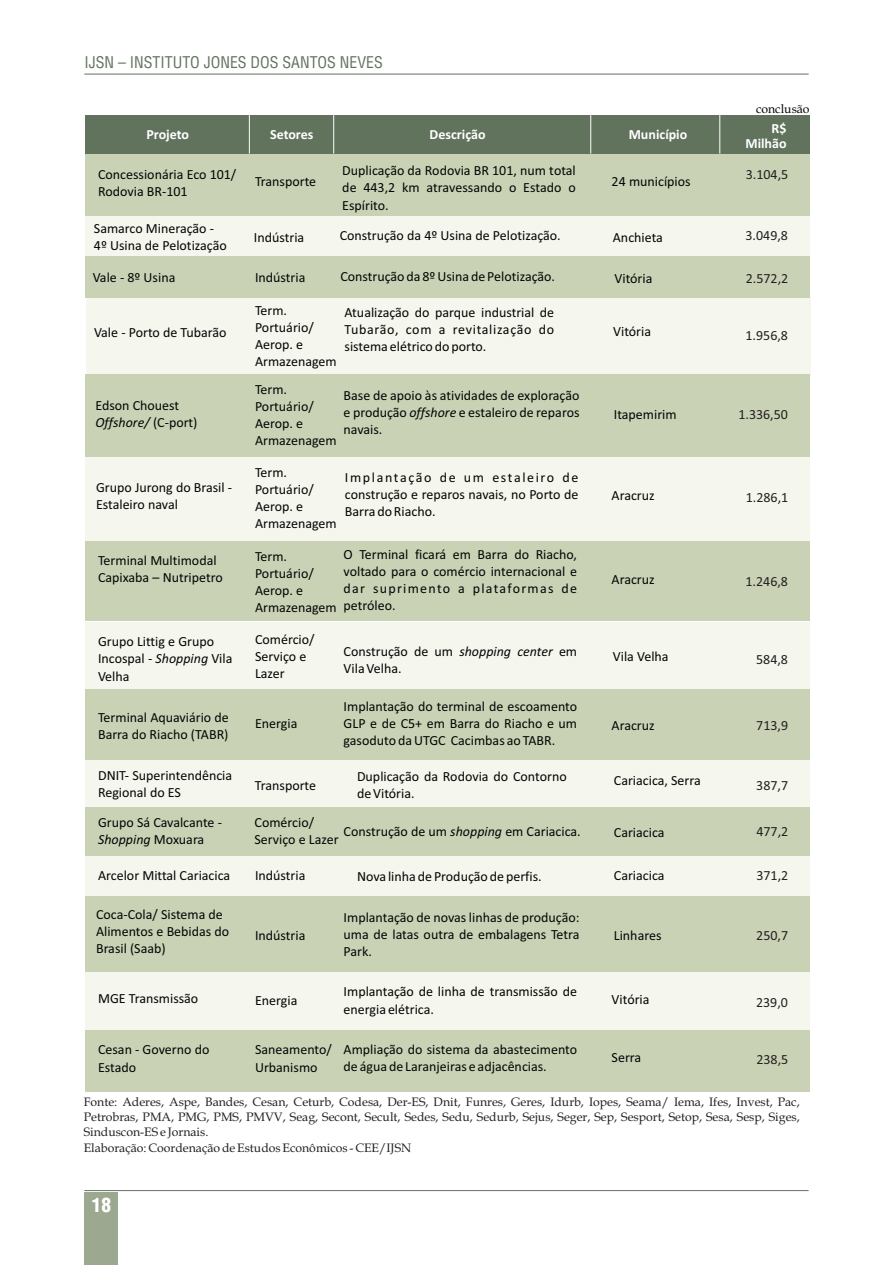
<style>
.page{position:relative;width:893px;height:1265px;background:#fff}
.page>*{position:absolute;margin:0;border:0;box-sizing:border-box;transform-origin:0 0}
.t1{font:900 condensed 19.25px "Helvetica LT";color:#fff}
.t2{font:condensed 15.75px "Helvetica LT";color:#61735d}
.t3{font:14px/17.2px "Calibri";color:#040504}
.t4{font:14px "Calibri";color:#231f20}
.t5{font:700 14px/14.7px "Calibri";color:#fff;text-align:right}
.t6{font:12.25px/15.2px "Book Antiqua";color:#231f20}
.t7{font:12.25px "Book Antiqua";color:#040504}
.s1{font-style:italic}
</style>
<div class="page">
<hr style="left:84px;top:1190px;width:725px;height:1px;background:#61735d">
<div style="left:84px;top:1192px;width:34px;height:73px;background:#9da890"></div>
<hr style="left:84px;top:74px;width:725px;height:1px;background:#61735d">
<div style="left:86px;top:297px;width:725px;height:79px;background:#f5f7ee"></div>
<div style="left:86px;top:374px;width:724px;height:83px;background:#cad2b6"></div>
<div style="left:86px;top:538px;width:724px;height:83px;background:#cad2b6"></div>
<div style="left:86px;top:154px;width:724px;height:63px;background:#cad2b6"></div>
<div style="left:86px;top:115px;width:724px;height:39px;background:#61735d"></div>
<hr style="left:333px;top:115px;width:1px;height:39px;background:#fff">
<hr style="left:249px;top:115px;width:1px;height:39px;background:#fff">
<div style="left:86px;top:216px;width:724px;height:42px;background:#f5f7ee"></div>
<div style="left:86px;top:457px;width:724px;height:83px;background:#f5f7ee"></div>
<hr style="left:719px;top:115px;width:1px;height:39px;background:#fff">
<hr style="left:590px;top:115px;width:1px;height:39px;background:#fff">
<div style="left:86px;top:689px;width:724px;height:71px;background:#cad2b6"></div>
<div style="left:86px;top:622px;width:724px;height:67px;background:#f5f7ee"></div>
<div style="left:86px;top:760px;width:724px;height:47px;background:#f5f7ee"></div>
<div style="left:86px;top:807px;width:724px;height:49px;background:#cad2b6"></div>
<div style="left:86px;top:856px;width:724px;height:42px;background:#f5f7ee"></div>
<div style="left:86px;top:972px;width:724px;height:57px;background:#f5f7ee"></div>
<div style="left:86px;top:896px;width:724px;height:76px;background:#cad2b6"></div>
<div style="left:86px;top:1030px;width:724px;height:62px;background:#cad2b6"></div>
<div style="left:86px;top:256px;width:724px;height:42px;background:#cad2b6"></div>
<p class="t2" style="left:84px;top:57px;width:300px">IJSN – INSTITUTO JONES DOS SANTOS NEVES</p>
<p class="t5" style="left:146px;top:128px;width:44px">Projeto</p>
<p class="t5" style="left:270px;top:128px;width:45px">Setores</p>
<p class="t5" style="left:430px;top:128px;width:57px">Descrição</p>
<p class="t5" style="left:629px;top:128px;width:60px">Município</p>
<p class="t3" style="left:98px;top:167px;width:140px">Concessionária Eco 101/<br>Rodovia BR-101</p>
<p class="t3" style="left:342px;top:163px;width:235px;text-align:justify">Duplicação da Rodovia BR 101, num total de 443,2 km atravessando o Estado o Espírito.</p>
<p class="t3" style="left:255px;top:174px;width:63px">Transporte</p>
<p class="t3" style="left:612px;top:174px;width:81px">24 municípios</p>
<p class="t3" style="left:94px;top:221px;width:134px">Samarco Mineração -<br>4º Usina de Pelotização</p>
<p class="t3" style="left:340px;top:228px;width:223px">Construção da 4º Usina de Pelotização.</p>
<p class="t3" style="left:613px;top:230px;width:52px">Anchieta</p>
<p class="t3" style="left:254px;top:230px;width:52px">Indústria</p>
<p class="t7" style="left:756px;top:104px;width:55px">conclusão</p>
<p class="t5" style="left:745px;top:122px;width:43px">R$<br>Milhão</p>
<p class="t4" style="left:746px;top:168px;width:44px">3.104,5</p>
<p class="t4" style="left:745px;top:230px;width:44px">3.049,8</p>
<p class="t3" style="left:93px;top:270px;width:84px">Vale - 8º Usina</p>
<p class="t3" style="left:255px;top:270px;width:52px">Indústria</p>
<p class="t3" style="left:340px;top:269px;width:216px">Construção da 8º Usina de Pelotização.</p>
<p class="t3" style="left:614px;top:271px;width:39px">Vitória</p>
<p class="t4" style="left:746px;top:273px;width:44px">2.572,2</p>
<p class="t3" style="left:255px;top:303px;width:83px">Term.<br>Portuário/<br>Aerop. e<br>Armazenagem</p>
<p class="t3" style="left:345px;top:305px;width:211px;text-align:justify">Atualização do parque industrial de Tubarão, com a revitalização do sistema elétrico do porto.</p>
<p class="t3" style="left:613px;top:324px;width:39px">Vitória</p>
<p class="t3" style="left:94px;top:325px;width:134px">Vale - Porto de Tubarão</p>
<p class="t4" style="left:745px;top:330px;width:44px">1.956,8</p>
<p class="t3" style="left:255px;top:382px;width:83px">Term.<br>Portuário/<br>Aerop. e<br>Armazenagem</p>
<p class="t3" style="left:95px;top:398px;width:104px">Edson Chouest<br><span class="s1">Offshore/</span> (C-port)</p>
<p class="t3" style="left:344px;top:388px;width:237px;text-align:justify">Base de apoio às atividades de exploração e produção <span class="s1">offshore</span> e estaleiro de reparos navais.</p>
<p class="t3" style="left:255px;top:465px;width:83px">Term.<br>Portuário/<br>Aerop. e<br>Armazenagem</p>
<p class="t3" style="left:255px;top:549px;width:83px">Term.<br>Portuário/<br>Aerop. e<br>Armazenagem</p>
<p class="t3" style="left:96px;top:480px;width:138px">Grupo Jurong do Brasil -<br>Estaleiro naval</p>
<p class="t3" style="left:345px;top:470px;width:235px;text-align:justify">Implantação de um estaleiro de construção e reparos navais, no Porto de Barra do Riacho.</p>
<p class="t3" style="left:98px;top:553px;width:126px">Terminal Multimodal<br>Capixaba – Nutripetro</p>
<p class="t3" style="left:344px;top:547px;width:235px;text-align:justify">O Terminal ficará em Barra do Riacho, voltado para o comércio internacional e dar suprimento a plataformas de petróleo.</p>
<p class="t3" style="left:614px;top:406px;width:64px">Itapemirim</p>
<p class="t3" style="left:612px;top:488px;width:45px">Aracruz</p>
<p class="t3" style="left:612px;top:572px;width:45px">Aracruz</p>
<p class="t3" style="left:255px;top:632px;width:61px">Comércio/<br>Serviço e<br>Lazer</p>
<p class="t3" style="left:98px;top:634px;width:136px">Grupo Littig e Grupo<br>Incospal - <span class="s1">Shopping</span> Vila<br>Velha</p>
<p class="t3" style="left:344px;top:644px;width:235px">Construção de um <span class="s1">shopping center</span> em<br>Vila Velha.</p>
<p class="t3" style="left:613px;top:649px;width:57px">Vila Velha</p>
<p class="t3" style="left:98px;top:710px;width:132px">Terminal Aquaviário de<br>Barra do Riacho (TABR)</p>
<p class="t3" style="left:344px;top:699px;width:235px;text-align:justify">Implantação do terminal de escoamento GLP e de C5+ em Barra do Riacho e um gasoduto da UTGC Cacimbas ao TABR.</p>
<p class="t3" style="left:255px;top:716px;width:44px">Energia</p>
<p class="t3" style="left:612px;top:718px;width:45px">Aracruz</p>
<p class="t3" style="left:98px;top:768px;width:136px">DNIT- Superintendência<br>Regional do ES</p>
<p class="t3" style="left:357px;top:769px;width:211px">Duplicação da Rodovia do Contorno de Vitória.</p>
<p class="t3" style="left:255px;top:778px;width:63px">Transporte</p>
<p class="t3" style="left:614px;top:773px;width:88px">Cariacica, Serra</p>
<p class="t3" style="left:255px;top:815px;width:86px">Comércio/<br>Serviço e Lazer</p>
<p class="t3" style="left:98px;top:815px;width:125px">Grupo Sá Cavalcante -<br><span class="s1">Shopping</span> Moxuara</p>
<p class="t3" style="left:614px;top:824px;width:52px">Cariacica</p>
<p class="t3" style="left:344px;top:823px;width:239px">Construção de um <span class="s1">shopping</span> em Cariacica.</p>
<p class="t3" style="left:98px;top:868px;width:134px">Arcelor Mittal Cariacica</p>
<p class="t3" style="left:255px;top:868px;width:52px">Indústria</p>
<p class="t3" style="left:357px;top:869px;width:186px">Nova linha de Produção de perfis.</p>
<p class="t3" style="left:614px;top:868px;width:52px">Cariacica</p>
<p class="t3" style="left:96px;top:907px;width:135px">Coca-Cola/ Sistema de<br>Alimentos e Bebidas do<br>Brasil (Saab)</p>
<p class="t3" style="left:344px;top:909px;width:237px;text-align:justify">Implantação de novas linhas de produção: uma de latas outra de embalagens Tetra Park.</p>
<p class="t3" style="left:255px;top:928px;width:52px">Indústria</p>
<p class="t3" style="left:614px;top:928px;width:49px">Linhares</p>
<p class="t3" style="left:98px;top:991px;width:102px">MGE Transmissão</p>
<p class="t3" style="left:344px;top:984px;width:235px">Implantação de linha de transmissão de energia elétrica.</p>
<p class="t3" style="left:612px;top:992px;width:39px">Vitória</p>
<p class="t3" style="left:612px;top:1050px;width:31px">Serra</p>
<p class="t3" style="left:255px;top:992px;width:44px">Energia</p>
<p class="t3" style="left:255px;top:1042px;width:78px">Saneamento/<br>Urbanismo</p>
<p class="t3" style="left:98px;top:1042px;width:113px">Cesan - Governo do<br>Estado</p>
<p class="t3" style="left:344px;top:1042px;width:235px">Ampliação do sistema da abastecimento de água de Laranjeiras e adjacências.</p>
<p class="t4" style="left:738px;top:408px;width:51px">1.336,50</p>
<p class="t4" style="left:746px;top:491px;width:44px">1.286,1</p>
<p class="t4" style="left:745px;top:575px;width:44px">1.246,8</p>
<p class="t4" style="left:756px;top:653px;width:33px">584,8</p>
<p class="t4" style="left:756px;top:719px;width:33px">713,9</p>
<p class="t4" style="left:756px;top:779px;width:33px">387,7</p>
<p class="t4" style="left:756px;top:825px;width:33px">477,2</p>
<p class="t4" style="left:756px;top:870px;width:33px">371,2</p>
<p class="t4" style="left:756px;top:930px;width:33px">250,7</p>
<p class="t4" style="left:756px;top:996px;width:33px">239,0</p>
<p class="t4" style="left:756px;top:1054px;width:33px">238,5</p>
<p class="t6" style="left:84px;top:1096px;width:717px">Fonte: Aderes, Aspe, Bandes, Cesan, Ceturb, Codesa, Der-ES, Dnit, Funres, Geres, Idurb, Iopes, Seama/ Iema, Ifes, Invest, Pac, Petrobras, PMA, PMG, PMS, PMVV, Seag, Secont, Secult, Sedes, Sedu, Sedurb, Sejus, Seger, Sep, Sesport, Setop, Sesa, Sesp, Siges, Sinduscon-ES e Jornais.<br>Elaboração: Coordenação de Estudos Econômicos - CEE/IJSN</p>
<h1 class="t1" style="left:92px;top:1197px;width:21px">18</h1>
</div>
